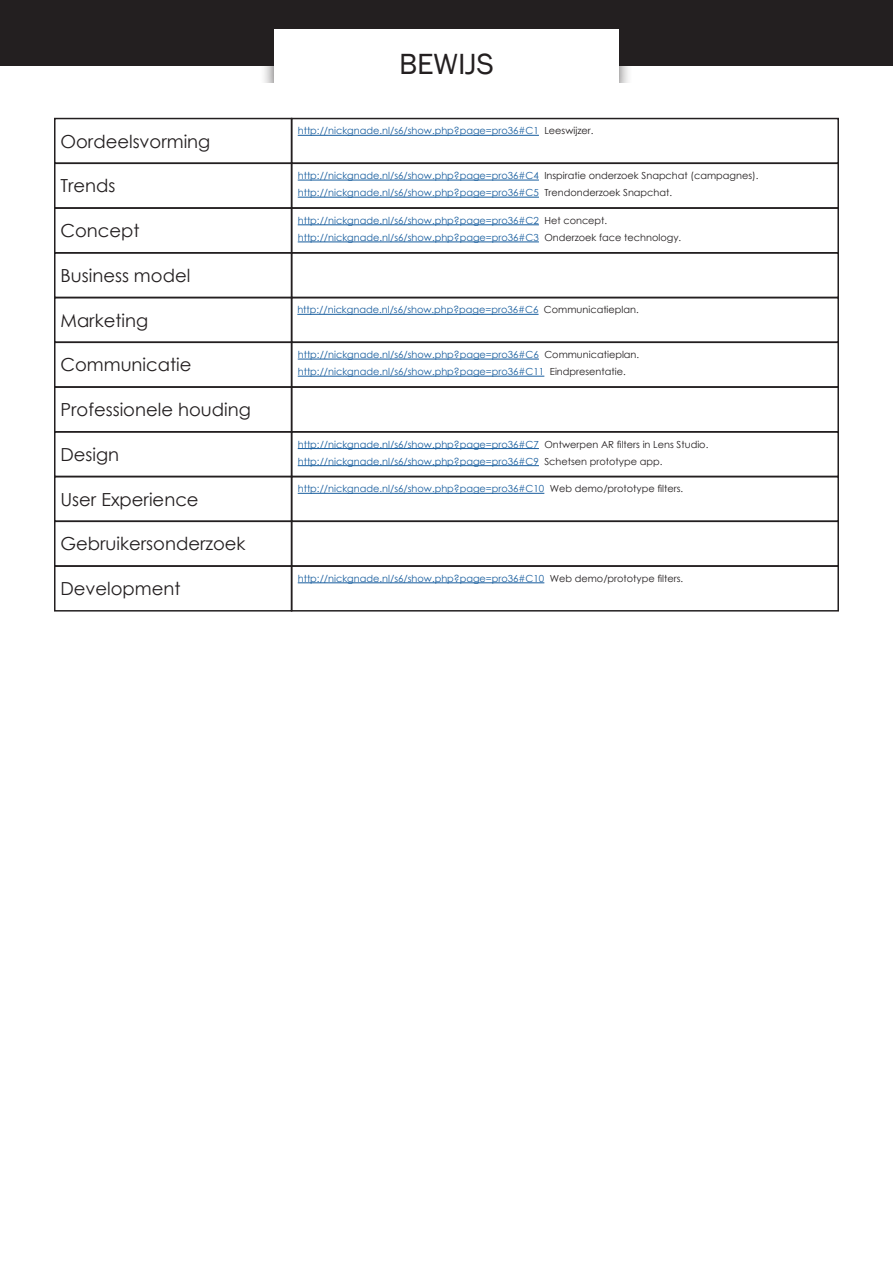
<style>
.page{position:relative;width:893px;height:1263px;background:#fff}
.page>*{position:absolute;margin:0;border:0;box-sizing:border-box;transform-origin:0 0}
.t1{font:30px "Franklin Gothic";color:#231f20}
.t2{font:18px "Century Gothic";color:#231f20}
.t3{font:9.75px "Century Gothic";color:#175d9e}
.s1{color:#231f20}
</style>
<div class="page">
<div style="left:0;top:0;width:893px;height:66px;background:#231f20"></div>
<div style="left:260px;top:21px;width:373px;height:84px;background:#231f20;opacity:.75"></div>
<div style="left:274px;top:30px;width:345px;height:55px;background:#fff"></div>
<div style="left:252px;top:83px;width:389px;height:35px;background:#fff"></div>
<div style="left:54px;top:118px;width:238px;height:46px;border:2px solid #231f20"></div>
<div style="left:54px;top:163px;width:238px;height:46px;border:2px solid #231f20"></div>
<div style="left:54px;top:207px;width:238px;height:47px;border:2px solid #231f20"></div>
<div style="left:54px;top:252px;width:238px;height:46px;border:2px solid #231f20"></div>
<div style="left:54px;top:297px;width:238px;height:46px;border:2px solid #231f20"></div>
<div style="left:54px;top:342px;width:238px;height:46px;border:2px solid #231f20"></div>
<div style="left:54px;top:386px;width:238px;height:47px;border:2px solid #231f20"></div>
<div style="left:54px;top:431px;width:238px;height:46px;border:2px solid #231f20"></div>
<div style="left:54px;top:476px;width:238px;height:46px;border:2px solid #231f20"></div>
<div style="left:54px;top:520px;width:238px;height:47px;border:2px solid #231f20"></div>
<hr style="left:298px;top:180px;width:241px;height:1px;background:#175d9e">
<hr style="left:298px;top:197px;width:241px;height:1px;background:#175d9e">
<hr style="left:298px;top:225px;width:241px;height:1px;background:#175d9e">
<hr style="left:298px;top:242px;width:241px;height:1px;background:#175d9e">
<div style="left:291px;top:207px;width:548px;height:47px;border:2px solid #231f20"></div>
<div style="left:291px;top:252px;width:548px;height:46px;border:2px solid #231f20"></div>
<hr style="left:297px;top:314px;width:242px;height:1px;background:#175d9e">
<div style="left:291px;top:297px;width:548px;height:46px;border:2px solid #231f20"></div>
<hr style="left:298px;top:359px;width:241px;height:1px;background:#175d9e">
<hr style="left:298px;top:376px;width:246px;height:1px;background:#175d9e">
<div style="left:291px;top:342px;width:548px;height:46px;border:2px solid #231f20"></div>
<div style="left:291px;top:386px;width:548px;height:47px;border:2px solid #231f20"></div>
<hr style="left:298px;top:448px;width:241px;height:1px;background:#175d9e">
<hr style="left:298px;top:465px;width:241px;height:1px;background:#175d9e">
<div style="left:291px;top:431px;width:548px;height:46px;border:2px solid #231f20"></div>
<hr style="left:298px;top:493px;width:246px;height:1px;background:#175d9e">
<div style="left:291px;top:476px;width:548px;height:46px;border:2px solid #231f20"></div>
<div style="left:291px;top:520px;width:548px;height:47px;border:2px solid #231f20"></div>
<hr style="left:298px;top:135px;width:241px;height:1px;background:#175d9e">
<div style="left:291px;top:118px;width:548px;height:46px;border:2px solid #231f20"></div>
<div style="left:54px;top:565px;width:238px;height:46px;border:2px solid #231f20"></div>
<hr style="left:298px;top:582px;width:246px;height:1px;background:#175d9e">
<div style="left:291px;top:565px;width:548px;height:46px;border:2px solid #231f20"></div>
<p class="t2" style="left:60px;top:129px;width:151px">Oordeelsvorming</p>
<p class="t2" style="left:60px;top:173px;width:57px">Trends</p>
<p class="t2" style="left:60px;top:218px;width:81px">Concept</p>
<p class="t2" style="left:60px;top:263px;width:131px">Business model</p>
<p class="t2" style="left:60px;top:308px;width:89px">Marketing</p>
<p class="t2" style="left:60px;top:352px;width:133px">Communicatie</p>
<p class="t2" style="left:60px;top:397px;width:192px">Professionele houding</p>
<p class="t2" style="left:60px;top:442px;width:60px">Design</p>
<p class="t2" style="left:60px;top:487px;width:140px">User Experience</p>
<p class="t2" style="left:60px;top:531px;width:187px">Gebruikersonderzoek</p>
<p class="t2" style="left:60px;top:576px;width:122px">Development</p>
<p class="t1" style="left:399px;top:45px;width:96px">BEWIJS</p>
<p class="t3" style="left:298px;top:124px;width:297px">http://nickgnade.nl/s6/show.php?page=pro36#C1 <span class="s1">Leeswijzer.</span></p>
<p class="t3" style="left:298px;top:169px;width:462px">http://nickgnade.nl/s6/show.php?page=pro36#C4 <span class="s1">Inspiratie onderzoek Snapchat (campagnes).</span></p>
<p class="t3" style="left:298px;top:186px;width:376px">http://nickgnade.nl/s6/show.php?page=pro36#C5 <span class="s1">Trendonderzoek Snapchat.</span></p>
<p class="t3" style="left:298px;top:214px;width:311px">http://nickgnade.nl/s6/show.php?page=pro36#C2 <span class="s1">Het concept.</span></p>
<p class="t3" style="left:298px;top:231px;width:385px">http://nickgnade.nl/s6/show.php?page=pro36#C3 <span class="s1">Onderzoek face technology.</span></p>
<p class="t3" style="left:297px;top:303px;width:343px">http://nickgnade.nl/s6/show.php?page=pro36#C6 <span class="s1">Communicatieplan.</span></p>
<p class="t3" style="left:298px;top:348px;width:343px">http://nickgnade.nl/s6/show.php?page=pro36#C6 <span class="s1">Communicatieplan.</span></p>
<p class="t3" style="left:298px;top:365px;width:330px">http://nickgnade.nl/s6/show.php?page=pro36#C11 <span class="s1">Eindpresentatie.</span></p>
<p class="t3" style="left:298px;top:437px;width:412px">http://nickgnade.nl/s6/show.php?page=pro36#C7 <span class="s1">Ontwerpen AR filters in Lens Studio.</span></p>
<p class="t3" style="left:298px;top:454px;width:366px">http://nickgnade.nl/s6/show.php?page=pro36#C9 <span class="s1">Schetsen prototype app.</span></p>
<p class="t3" style="left:298px;top:482px;width:387px">http://nickgnade.nl/s6/show.php?page=pro36#C10 <span class="s1">Web demo/prototype filters.</span></p>
<p class="t3" style="left:298px;top:571px;width:387px">http://nickgnade.nl/s6/show.php?page=pro36#C10 <span class="s1">Web demo/prototype filters.</span></p>
</div>
